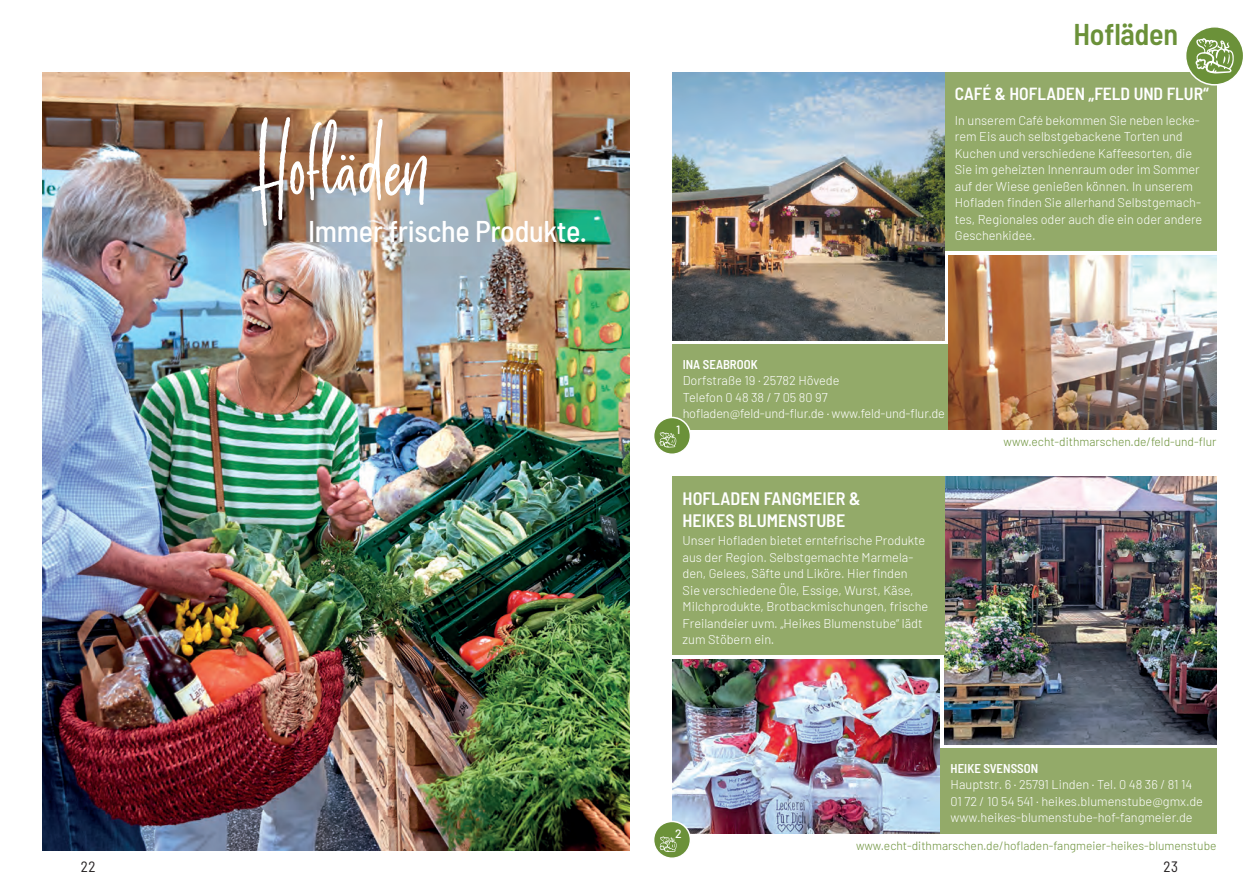
<style>
.page{position:relative;width:1259px;height:893px;background:#fff}
.page>*{position:absolute;margin:0;border:0;box-sizing:border-box;transform-origin:0 0}
.t1{font:135px "Milano Sky";color:#fff}
.t2{font:500 semi-condensed 30px "Barlow";letter-spacing:-.01em;color:#fff}
.t3{font:600 semi-condensed 30px "Barlow";letter-spacing:-.01em;color:#6b9139}
.t4{font:600 semi-condensed 18px/21.6px "Barlow";color:#fff}
.t5{font:600 semi-condensed 17.55px "Barlow";color:#fff}
.t6{font:semi-condensed 15px "Barlow";color:#231f20}
.t7{font:300 12.75px/16.5px "Barlow";color:#fff}
.t8{font:600 semi-condensed 12.75px "Barlow";color:#fff}
.t9{font:300 12px "Barlow";color:#6b9139}
.t10{font:500 12px "Barlow";color:#fff}
</style>
<div class="page">
<div style="left:944px;top:72px;width:272px;height:179px;background:#93aa69"></div>
<div style="left:672px;top:344px;width:276px;height:85px;background:#93aa69"></div>
<img style="left:672px;top:72px;width:272px;height:268px">
<img style="left:948px;top:255px;width:268px;height:174px">
<img style="left:944px;top:476px;width:272px;height:268px">
<div style="left:940px;top:748px;width:276px;height:85px;background:#93aa69"></div>
<div style="left:672px;top:476px;width:272px;height:179px;background:#93aa69"></div>
<img style="left:672px;top:659px;width:268px;height:174px">
<img style="left:43px;top:72px;width:586px;height:778px">
<div style="left:1185px;top:27px;width:58px;height:58px;background:#6b9139;border-radius:50%"></div>
<div style="left:1185px;top:26px;width:59px;height:60px;border:2px solid #fff;border-radius:50%"></div>
<svg style="left:1195px;top:38px;width:39px;height:36px"></svg>
<div style="left:653px;top:417px;width:37px;height:37px;background:#6b9139;border-radius:50%"></div>
<div style="left:653px;top:417px;width:38px;height:38px;border:2px solid #fff;border-radius:50%"></div>
<svg style="left:659px;top:432px;width:17px;height:16px"></svg>
<div style="left:653px;top:821px;width:37px;height:37px;background:#6b9139;border-radius:50%"></div>
<div style="left:653px;top:821px;width:38px;height:38px;border:2px solid #fff;border-radius:50%"></div>
<svg style="left:659px;top:836px;width:17px;height:16px"></svg>
<h2 class="t3" style="left:1073px;top:12px;width:106px">Hofläden</h2>
<h1 class="t1" style="left:252px;top:93px;width:178px">Hofläden</h1>
<h2 class="t2" style="left:308px;top:209px;width:280px">Immer frische Produkte.</h2>
<h3 class="t5" style="left:955px;top:81px;width:255px">CAFÉ &amp; HOFLADEN „FELD UND FLUR“</h3>
<p class="t7" style="left:955px;top:111px;width:249px">In unserem Café bekommen Sie neben lecke&shy;rem Eis auch selbstgebackene Torten und Kuchen und verschiedene Kaffeesorten, die Sie im geheizten Innenraum oder im Sommer auf der Wiese genießen können. In unserem Hofladen finden Sie allerhand Selbstgemach&shy;tes, Regionales oder auch die ein oder andere Geschenkidee.</p>
<p class="t8" style="left:682px;top:355px;width:77px">INA SEABROOK</p>
<p class="t7" style="left:682px;top:371px;width:264px">Dorfstraße 19 · 25782 Hövede<br>Telefon 0 48 38 / 7 05 80 97 hofladen@feld-und-flur.de · www.feld-und-flur.de</p>
<p class="t10" style="left:676px;top:421px;width:6px">1</p>
<h3 class="t4" style="left:682px;top:486px;width:179px">HOFLADEN FANGMEIER &amp;<br>HEIKES BLUMENSTUBE</h3>
<p class="t7" style="left:682px;top:531px;width:247px">Unser Hofladen bietet erntefrische Produkte aus der Region. Selbstgemachte Marmela&shy;den, Gelees, Säfte und Liköre. Hier finden Sie verschiedene Öle, Essige, Wurst, Käse, Milchprodukte, Brotbackmischungen, frische Freilandeier uvm. „Heikes Blumenstube“ lädt zum Stöbern ein.</p>
<p class="t9" style="left:1003px;top:433px;width:214px">www.echt-dithmarschen.de/feld-und-flur</p>
<p class="t10" style="left:675px;top:825px;width:8px">2</p>
<p class="t8" style="left:950px;top:759px;width:89px">HEIKE SVENSSON</p>
<p class="t7" style="left:950px;top:775px;width:254px">Hauptstr. 6 · 25791 Linden · Tel. 0 48 36 / 81 14<br>01 72 / 10 54 541 · heikes.blumenstube@gmx.de www.heikes-blumenstube-hof-fangmeier.de</p>
<p class="t9" style="left:856px;top:837px;width:362px">www.echt-dithmarschen.de/hofladen-fangmeier-heikes-blumenstube</p>
<p class="t6" style="left:81px;top:855px;width:16px">22</p>
<p class="t6" style="left:1163px;top:855px;width:16px">23</p>
</div>
